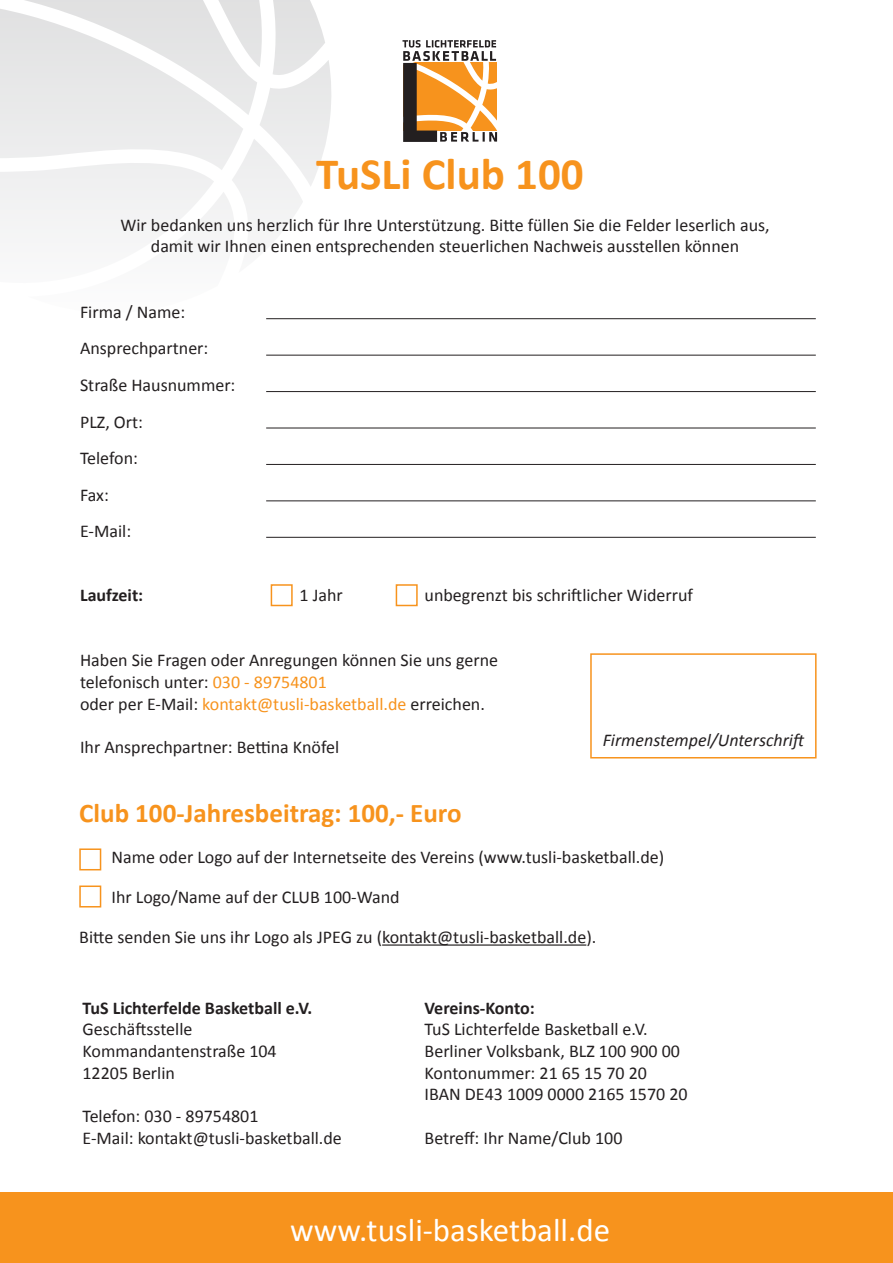
<style>
.page{position:relative;width:893px;height:1263px;background:#fff}
.page>*{position:absolute;margin:0;border:0;box-sizing:border-box;transform-origin:0 0}
.t1{font:700 45px "Calibri";color:#f7931d}
.t2{font:32.85px "Calibri";color:#fff}
.t3{font:700 27px "Calibri";color:#f7931d}
.t4{font:18px/21.6px "Calibri";color:#231f20}
.t5{font:700 18px "Calibri";color:#231f20}
.t6{font:italic 18px "Calibri";color:#231f20}
.s1{color:#f7931d}
</style>
<div class="page">
<svg style="left:0;top:0;width:331px;height:233px"></svg>
<div style="left:0;top:1193px;width:893px;height:70px;background:#f7931d"></div>
<svg style="left:402px;top:40px;width:95px;height:102px"></svg>
<hr style="left:266px;top:318px;width:550px;height:1px;background:#231f20">
<hr style="left:266px;top:355px;width:550px;height:1px;background:#231f20">
<hr style="left:266px;top:391px;width:550px;height:1px;background:#231f20">
<hr style="left:266px;top:428px;width:550px;height:1px;background:#231f20">
<hr style="left:266px;top:464px;width:550px;height:1px;background:#231f20">
<hr style="left:266px;top:500px;width:550px;height:1px;background:#231f20">
<hr style="left:266px;top:537px;width:550px;height:1px;background:#231f20">
<div style="left:271px;top:584px;width:22px;height:22px;background:#fff;border:2px solid #f7931d"></div>
<div style="left:396px;top:584px;width:22px;height:22px;background:#fff;border:2px solid #f7931d"></div>
<hr style="left:382px;top:944px;width:204px;height:2px;background:#231f20">
<div style="left:590px;top:653px;width:227px;height:105px;background:#fff;border:2px solid #f7931d"></div>
<div style="left:79px;top:848px;width:22px;height:22px;background:#fff;border:2px solid #f7931d"></div>
<div style="left:79px;top:885px;width:22px;height:22px;background:#fff;border:2px solid #f7931d"></div>
<h1 class="t1" style="left:316px;top:145px;width:269px">TuSLi Club 100</h1>
<p class="t4" style="left:120px;top:214px;width:651px;text-align:center">Wir bedanken uns herzlich für Ihre Unterstützung. Bitte füllen Sie die Felder leserlich aus, damit wir Ihnen einen entsprechenden steuerlichen Nachweis ausstellen können</p>
<p class="t4" style="left:80px;top:294px;width:157px;line-height:36.6px">Firma / Name:<br>Ansprechpartner:<br>Straße Hausnummer:<br>PLZ, Ort:<br>Telefon:<br>Fax:<br>E-Mail:</p>
<p class="t5" style="left:80px;top:583px;width:65px">Laufzeit:</p>
<p class="t4" style="left:299px;top:584px;width:45px">1 Jahr</p>
<p class="t4" style="left:425px;top:584px;width:270px">unbegrenzt bis schriftlicher Widerruf</p>
<p class="t4" style="left:80px;top:649px;width:419px">Haben Sie Fragen oder Anregungen können Sie uns gerne telefonisch unter: <span class="s1">030 - 89754801<br></span>oder per E-Mail: <span class="s1">kontakt@tusli-basketball.de</span> erreichen.</p>
<p class="t4" style="left:80px;top:736px;width:261px">Ihr Ansprechpartner: Bettina Knöfel</p>
<h3 class="t3" style="left:79px;top:796px;width:384px">Club 100-Jahresbeitrag: 100,- Euro</h3>
<p class="t6" style="left:603px;top:728px;width:205px">Firmenstempel/Unterschrift</p>
<p class="t4" style="left:111px;top:846px;width:554px">Name oder Logo auf der Internetseite des Vereins (www.tusli-basketball.de)</p>
<p class="t4" style="left:111px;top:886px;width:290px">Ihr Logo/Name auf der CLUB 100-Wand</p>
<p class="t4" style="left:79px;top:926px;width:519px">Bitte senden Sie uns ihr Logo als JPEG zu (kontakt@tusli-basketball.de).</p>
<p class="t5" style="left:83px;top:996px;width:231px">TuS Lichterfelde Basketball e.V.</p>
<p class="t4" style="left:83px;top:1019px;width:196px">Geschäftsstelle<br>Kommandantenstraße 104<br>12205 Berlin</p>
<p class="t4" style="left:83px;top:1105px;width:261px">Telefon: 030 - 89754801<br>E-Mail: kontakt@tusli-basketball.de</p>
<p class="t5" style="left:425px;top:996px;width:112px">Vereins-Konto:</p>
<p class="t4" style="left:425px;top:1019px;width:264px">TuS Lichterfelde Basketball e.V.<br>Berliner Volksbank, BLZ 100 900 00<br>Kontonummer: 21 65 15 70 20<br>IBAN DE43 1009 0000 2165 1570 20</p>
<p class="t4" style="left:425px;top:1127px;width:199px">Betreff: Ihr Name/Club 100</p>
<h2 class="t2" style="left:290px;top:1209px;width:321px">www.tusli-basketball.de</h2>
</div>
